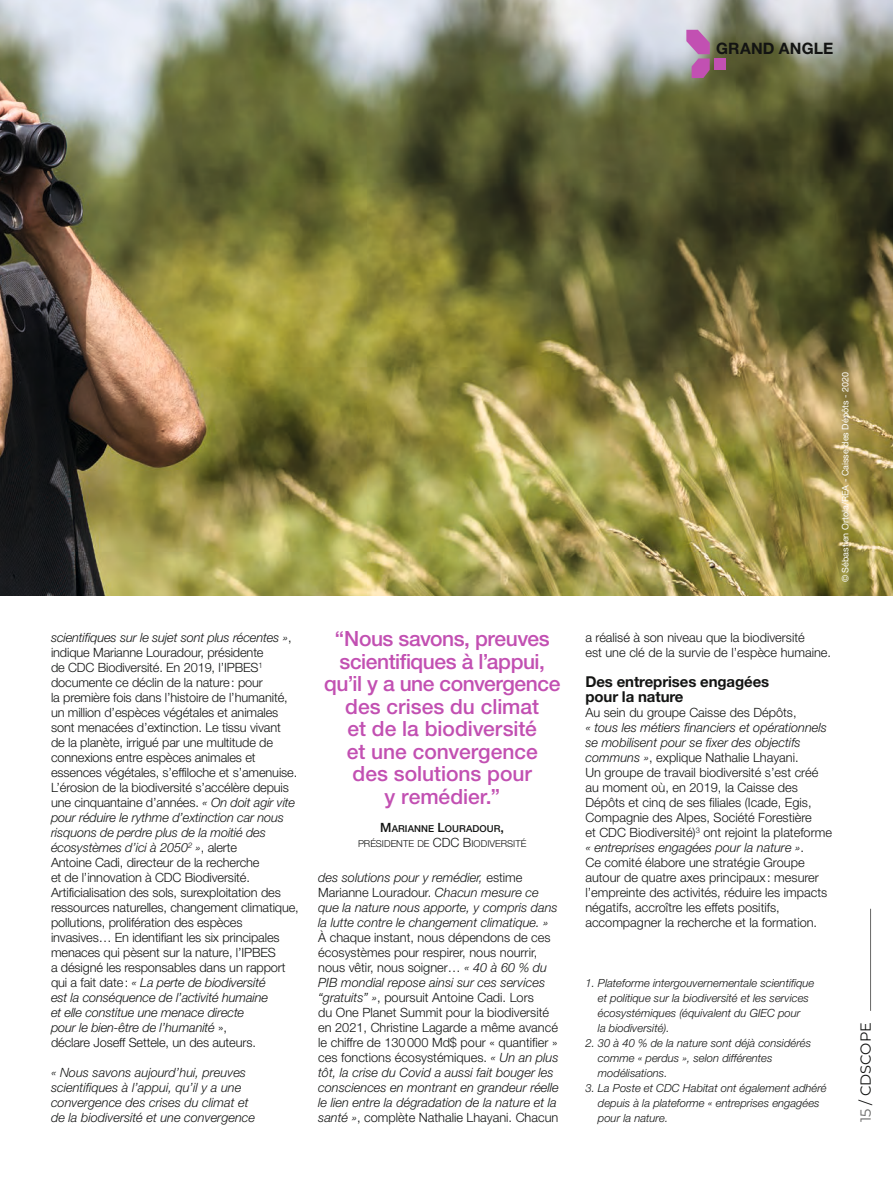
<style>
.page{position:relative;width:893px;height:1191px;background:#fff}
.page>*{position:absolute;margin:0;border:0;box-sizing:border-box;transform-origin:0 0}
.t1{font:500 21px/22.5px "Helvetica Neue LT Std";letter-spacing:-.005em;color:#c250b2;text-align:center}
.t2{font:700 15.75px "Helvetica Neue LT Std";letter-spacing:.01em;color:#131413}
.t3{font:700 15px/15px "Helvetica Neue LT Std";letter-spacing:-.005em;color:#131413}
.t4{font:14.55px "Montserrat";color:#131413}
.t5{font:300 12.75px/15px "Helvetica Neue LT Std";letter-spacing:-.01em;color:#131413}
.t6{font:italic 300 12.75px/15px "Helvetica Neue LT Std";color:#131413}
.t7{font:italic 300 11.25px/15px "Helvetica Neue LT Std";color:#131413}
.t8{font:300 9.6px/15px "Helvetica Neue LT Std";letter-spacing:.005em;color:#131413;text-align:center}
.t9{font:9px "Helvetica Neue LT Std";color:#fff}
.s1{font-style:italic}
.s2{font-weight:500;font-size:12.75px}
.s3{font-weight:500}
.s4{font-size:12.75px}
.s5{font-style:normal}
.s6{color:#686867}
</style>
<div class="page">
<img style="left:0;top:0;width:893px;height:595px">
<hr style="left:870px;top:908px;width:1px;height:102px;background:#686867">
<div style="left:714px;top:58px;width:11px;height:12px;background:#c250b2"></div>
<svg style="left:686px;top:30px;width:24px;height:48px"></svg>
<p class="t2" style="left:716px;top:39px;width:119px">GRAND ANGLE</p>
<p class="t5" style="left:51px;top:630px;width:249px"><span class="s1">scientifiques sur le sujet sont plus récentes »</span>, indique Marianne Louradour, présidente<br>de CDC Biodiversité. En 2019, l’IPBES<sup>1 </sup>documente ce déclin de la nature: pour<br>la première fois dans l’histoire de l’humanité, un million d’espèces végétales et animales sont menacées d’extinction. Le tissu vivant<br>de la planète, irrigué par une multitude de connexions entre espèces animales et essences végétales, s’effiloche et s’amenuise.<br>L’érosion de la biodiversité s’accélère depuis une cinquantaine d’années. <span class="s1">« On doit agir vite pour réduire le rythme d’extinction car nous risquons de perdre plus de la moitié des écosystèmes d’ici à 2050</span><sup>2</sup> <span class="s1">»</span>, alerte<br>Antoine Cadi, directeur de la recherche<br>et de l’innovation à CDC Biodiversité.<br>Artificialisation des sols, surexploitation des ressources naturelles, changement climatique, pollutions, prolifération des espèces invasives… En identifiant les six principales menaces qui pèsent sur la nature, l’IPBES<br>a désigné les responsables dans un rapport qui a fait date: <span class="s1">« La perte de biodiversité<br>est la conséquence de l’activité humaine<br>et elle constitue une menace directe<br>pour le bien-être de l’humanité</span> »,<br>déclare Joseff Settele, un des auteurs.</p>
<p class="t6" style="left:51px;top:1065px;width:206px">« Nous savons aujourd’hui, preuves scientifiques à l’appui, qu’il y a une convergence des crises du climat et de la biodiversité et une convergence</p>
<h1 class="t1" style="left:324px;top:627px;width:238px">“Nous savons, preuves scientifiques à l’appui, qu’il y a une convergence des crises du climat<br>et de la biodiversité<br>et une convergence<br>des solutions pour<br>y remédier.”</h1>
<p class="t8" style="left:358px;top:820px;width:170px"><span class="s2">M</span><span class="s3">ARIANNE</span> <span class="s2">L</span><span class="s3">OURADOUR</span><span class="s2">,<br></span>PRÉSIDENTE DE <span class="s4">CDC B</span>IODIVERSITÉ</p>
<p class="t6" style="left:318px;top:870px;width:241px">des solutions pour y remédier, <span class="s5">estime Marianne Louradour.</span> Chacun mesure ce que la nature nous apporte, y compris dans la lutte contre le changement climatique. »</p>
<p class="t5" style="left:318px;top:929px;width:242px">À chaque instant, nous dépendons de ces écosystèmes pour respirer, nous nourrir, nous vêtir, nous soigner… <span class="s1">« 40 à 60 % du PIB mondial repose ainsi sur ces services “gratuits” »</span>, poursuit Antoine Cadi. Lors<br>du One Planet Summit pour la biodiversité en 2021, Christine Lagarde a même avancé le chiffre de 130000 Md$ pour « quantifier » ces fonctions écosystémiques. <span class="s1">« Un an plus tôt, la crise du Covid a aussi fait bouger les consciences en montrant en grandeur réelle le lien entre la dégradation de la nature et la santé »</span>, complète Nathalie Lhayani. Chacun</p>
<p class="t9" style="left:840px;top:582px;width:212px;rotate:-90deg">© Sébastien Ortola/REA - Caisse des Dépôts - 2020</p>
<p class="t5" style="left:585px;top:629px;width:247px">a réalisé à son niveau que la biodiversité<br>est une clé de la survie de l’espèce humaine.</p>
<p class="t3" style="left:585px;top:674px;width:185px">Des entreprises engagées pour la nature</p>
<p class="t5" style="left:585px;top:705px;width:213px">Au sein du groupe Caisse des Dépôts,</p>
<p class="t5" style="left:585px;top:720px;width:248px"><span class="s1">« tous les métiers financiers et opérationnels se mobilisent pour se fixer des objectifs communs »</span>, explique Nathalie Lhayani.<br>Un groupe de travail biodiversité s’est créé au moment où, en 2019, la Caisse des Dépôts et cinq de ses filiales (Icade, Egis, Compagnie des Alpes, Société Forestière<br>et CDC Biodiversité)<sup>3</sup> ont rejoint la plateforme <span class="s1">« entreprises engagées pour la nature »</span>.<br>Ce comité élabore une stratégie Groupe autour de quatre axes principaux : mesurer l’empreinte des activités, réduire les impacts négatifs, accroître les effets positifs, accompagner la recherche et la formation.</p>
<p class="t7" style="left:598px;top:975px;width:218px;text-indent:-13px">1. Plateforme intergouvernementale scientifique et politique sur la biodiversité et les services écosystémiques (équivalent du GIEC pour<br>la biodiversité).</p>
<p class="t7" style="left:598px;top:1035px;width:215px;text-indent:-13px">2. 30 à 40 % de la nature sont déjà considérés comme « perdus », selon différentes modélisations.</p>
<p class="t7" style="left:598px;top:1080px;width:230px;text-indent:-13px">3. La Poste et CDC Habitat ont également adhéré depuis à la plateforme « entreprises engagées pour la nature.</p>
<p class="t4" style="left:856px;top:1122px;width:101px;rotate:-90deg"><span class="s6">15</span> / CDSCOPE</p>
</div>
